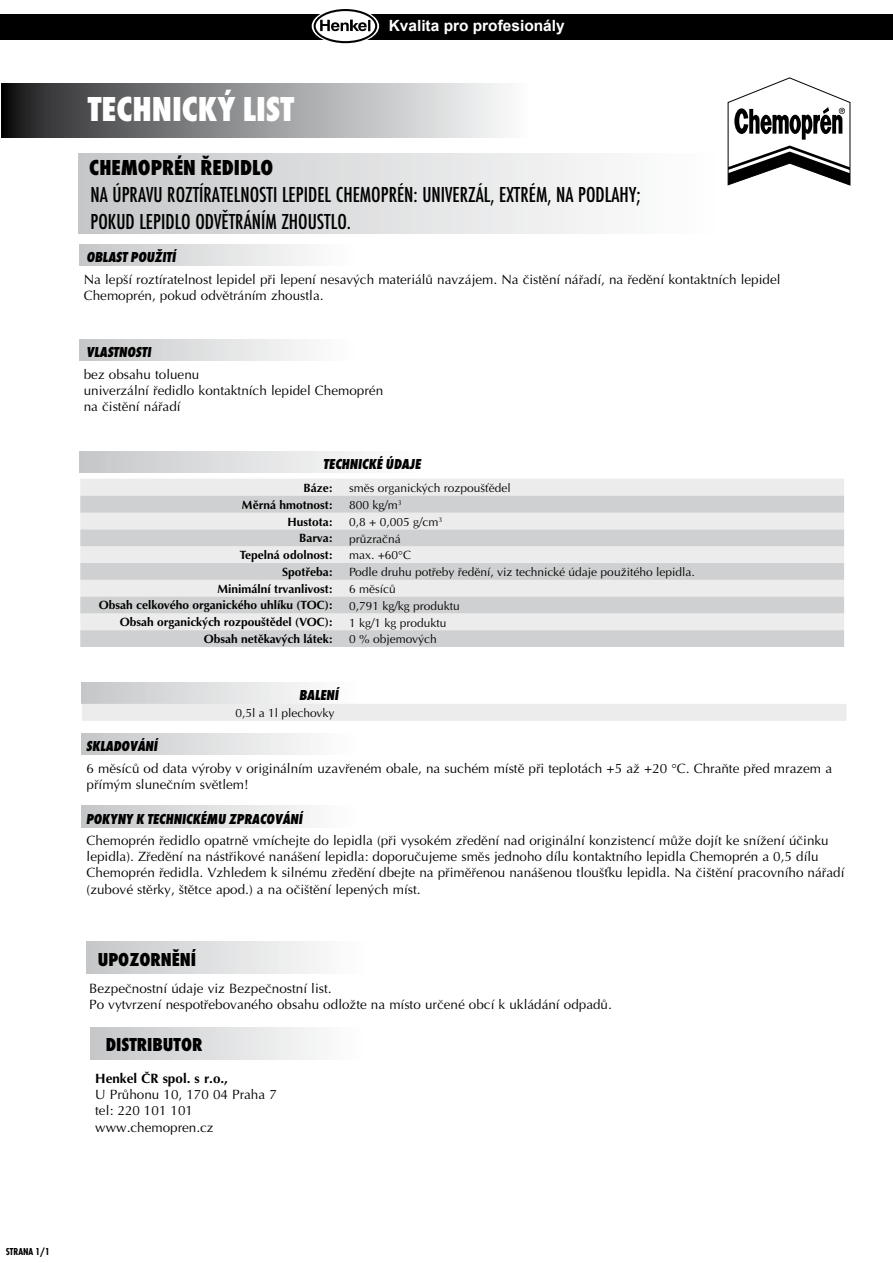
<style>
.page{position:relative;width:893px;height:1263px;background:#fff}
.page>*{position:absolute;margin:0;border:0;box-sizing:border-box;transform-origin:0 0}
.t1{font:36px "Futura TCE Ext Bol Con";color:#fff}
.t2{font:22.5px/27px "Futura TCE Med Con";color:#000}
.t3{font:22.5px "Futura TCE Ext Bol Con";color:#000}
.t4{font:19.5px "Futura TCE Ext Bol Con";color:#000}
.t5{font:700 15.45px "Arial CE";color:#fff}
.t6{font:15px "Futura TCE Ext Bol Con Obl";color:#000}
.t7{font:13.5px/16.2px "Optima CE";color:#000}
.t8{font:700 13.5px "Optima CE";color:#000}
.t9{font:12px "Optima CE";color:#000}
.t10{font:700 12px "Optima CE";color:#000}
.t11{font:10.5px "Futura TCE Bol Con";color:#000}
</style>
<div class="page">
<div style="left:82px;top:682px;width:276px;height:22px;background:linear-gradient(to right,#c6c7c8,#fff)"></div>
<svg style="left:1px;top:84px;width:502px;height:54px"></svg>
<div style="left:78px;top:154px;width:640px;height:79px;background:linear-gradient(to right,#c6c7c8,#fff)"></div>
<div style="left:79px;top:245px;width:276px;height:21px;background:linear-gradient(to right,#c6c7c8,#fefeff)"></div>
<div style="left:79px;top:340px;width:276px;height:21px;background:linear-gradient(to right,#c6c7c8,#fefeff)"></div>
<svg style="left:728px;top:77px;width:122px;height:109px"></svg>
<div style="left:80px;top:451px;width:343px;height:21px;background:linear-gradient(to right,#c6c7c8,#fff)"></div>
<div style="left:80px;top:479px;width:764px;height:17px;background:#ececed"></div>
<svg style="left:80px;top:496px;width:764px;height:151px;fill:#cfd0d1"></svg>
<div style="left:82px;top:704px;width:764px;height:17px;background:#ececed"></div>
<div style="left:82px;top:733px;width:276px;height:22px;background:linear-gradient(to right,#c6c7c8,#fff)"></div>
<div style="left:82px;top:806px;width:276px;height:21px;background:linear-gradient(to right,#c6c7c8,#fff)"></div>
<div style="left:87px;top:941px;width:280px;height:32px;background:linear-gradient(to right,#c6c7c8,#feffff)"></div>
<div style="left:91px;top:1028px;width:274px;height:32px;background:linear-gradient(to right,#c6c7c8,#fff)"></div>
<div style="left:0;top:14px;width:893px;height:25px;background:#000"></div>
<svg style="left:312px;top:8px;width:67px;height:36px"></svg>
<svg style="left:314px;top:9px;width:63px;height:34px"></svg>
<p class="t5" style="left:389px;top:17px;width:178px">Kvalita pro profesionály</p>
<h1 class="t1" style="left:88px;top:88px;width:201px">TECHNICKÝ LIST</h1>
<h2 class="t3" style="left:89px;top:155px;width:185px">CHEMOPRÉN ŘEDIDLO</h2>
<h2 class="t2" style="left:91px;top:181px;width:552px">NA ÚPRAVU ROZTÍRATELN OSTI LEPIDEL CHEMOPRÉN : UN IVERZÁL, EXTRÉM, NA PODLAHY;<br>POKUD LEPIDLO ODVĚTRÁN ÍM ZHOUSTLO.</h2>
<p class="t6" style="left:87px;top:249px;width:91px">OBLAST POUŽITÍ</p>
<p class="t7" style="left:84px;top:271px;width:698px">Na lepší roztíratelnost lepidel při lepení nesavých materiálů navzájem. Na čistění nářadí, na ředění kontaktních lepidel<br>Chemoprén, pokud odvětráním zhoustla.</p>
<p class="t6" style="left:87px;top:344px;width:66px">VLASTNOSTI</p>
<p class="t7" style="left:84px;top:366px;width:301px">bez obsahu toluenu<br>univerzální ředidlo kontaktních lepidel Chemoprén na čistění nářadí</p>
<p class="t6" style="left:324px;top:455px;width:99px">TECHNICKÉ ÚDAJE</p>
<p class="t10" style="left:303px;top:481px;width:30px">Báze:</p>
<p class="t9" style="left:349px;top:482px;width:163px">směs organických rozpoušťědel</p>
<p class="t10" style="left:242px;top:498px;width:92px">Měrná hmotnost:</p>
<p class="t9" style="left:349px;top:499px;width:54px">800 kg/m<sup>3</sup></p>
<p class="t10" style="left:287px;top:515px;width:46px">Hustota:</p>
<p class="t9" style="left:349px;top:516px;width:95px">0,8 + 0,005 g/cm<sup>3</sup></p>
<p class="t10" style="left:299px;top:532px;width:34px">Barva:</p>
<p class="t9" style="left:349px;top:532px;width:53px">průzračná</p>
<p class="t10" style="left:240px;top:549px;width:94px">Tepelná odolnost:</p>
<p class="t9" style="left:349px;top:549px;width:64px">max. +60°C</p>
<p class="t10" style="left:282px;top:566px;width:51px">Spotřeba:</p>
<p class="t9" style="left:349px;top:566px;width:347px">Podle druhu potřeby ředění, viz technické údaje použitého lepidla.</p>
<p class="t10" style="left:217px;top:582px;width:116px">Minimální trvanlivost:</p>
<p class="t9" style="left:349px;top:583px;width:48px">6 měsíců</p>
<p class="t10" style="left:99px;top:599px;width:235px">Obsah celkového organického uhlíku (TOC):</p>
<p class="t9" style="left:349px;top:599px;width:112px">0,791 kg/kg produktu</p>
<p class="t10" style="left:120px;top:616px;width:214px">Obsah organických rozpouštědel (VOC):</p>
<p class="t9" style="left:349px;top:616px;width:99px">1 kg/1 kg produktu</p>
<p class="t10" style="left:204px;top:633px;width:130px">Obsah netěkavých látek:</p>
<p class="t9" style="left:349px;top:633px;width:89px">0 % objemových</p>
<p class="t6" style="left:299px;top:686px;width:41px">BALENÍ</p>
<p class="t9" style="left:236px;top:707px;width:100px">0,5l a 1l plechovky</p>
<p class="t6" style="left:86px;top:737px;width:9px">SKLADOV</p>
<p class="t6" style="left:138px;top:737px;width:16px">ÁNÍ</p>
<p class="t7" style="left:87px;top:760px;width:747px">6 měsíců od data výroby v originálním uzavřeném obale, na suchém místě při teplotách +5 až +20 °C. Chraňte před mrazem a přímým slunečním světlem!</p>
<p class="t6" style="left:86px;top:810px;width:69px">POKYNY K TECHNICKÉ</p>
<p class="t6" style="left:207px;top:810px;width:55px">MU ZPRACOV</p>
<p class="t6" style="left:283px;top:810px;width:16px">ÁNÍ</p>
<p class="t7" style="left:87px;top:832px;width:759px">Chemoprén ředidlo opatrně vmíchejte do lepidla (při vysokém zředění nad originální konzistencí může dojít ke snížení účinku lepidla). Zředění na nástřikové nanášení lepidla: doporučujeme směs jednoho dílu kontaktního lepidla Chemoprén a 0,5 dílu Chemoprén ředidla. Vzhledem k silnému zředění dbejte na přiměřenou nanášenou tloušťku lepidla. Na čištění pracovního nářadí (zubové stěrky, štětce apod.) a na očištění lepených míst.</p>
<h3 class="t4" style="left:98px;top:949px;width:100px">UPOZORNĚNÍ</h3>
<p class="t7" style="left:89px;top:981px;width:524px">Bezpečnostní údaje viz Bezpečnostní list.<br>Po vytvrzení nespotřebovaného obsahu odložte na místo určené obcí k ukládání odpadů.</p>
<h3 class="t4" style="left:106px;top:1034px;width:98px">DISTRIBUTOR</h3>
<p class="t8" style="left:95px;top:1071px;width:134px">Henkel ČR spol. s r.o.,</p>
<p class="t7" style="left:95px;top:1087px;width:183px">U Průhonu 10, 170 04 Praha 7 tel: 220 101 101 www.chemopren.cz</p>
<p class="t11" style="left:6px;top:1246px;width:45px">STRANA 1/1</p>
</div>
